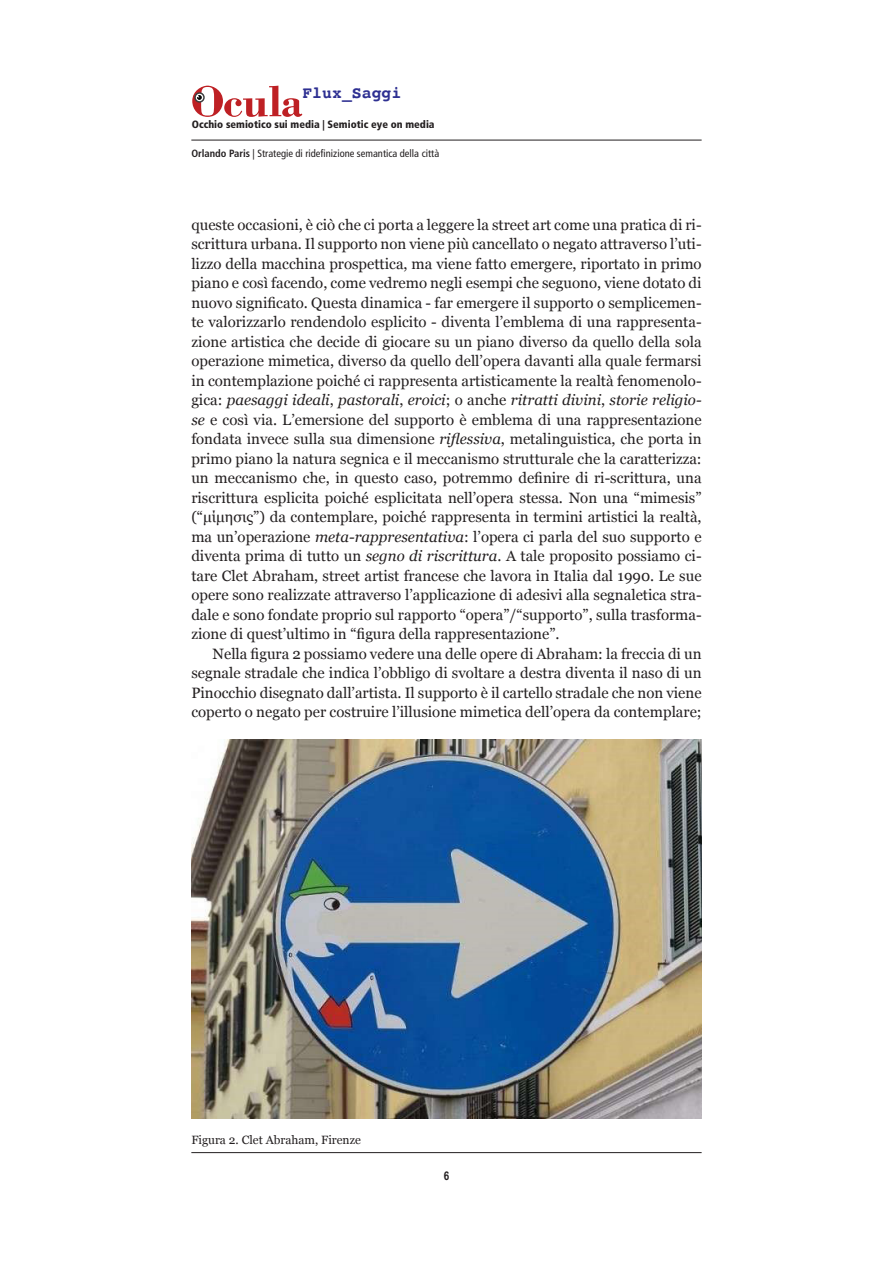
<style>
.page{position:relative;width:893px;height:1263px;background:#fff}
.page>*{position:absolute;margin:0;border:0;box-sizing:border-box;transform-origin:0 0}
.t1{font:700 16.5px "Courier";color:#2e3092}
.OCULA-TXT{font:15px/19.5px "Georgia";color:#231f20;text-align:justify}
.OCULA-Didascalie-fil{font:12px "Georgia";color:#231f20}
.t2{font:700 12px "Arial Narrow";color:#231f20}
.t3{font:condensed 10.5px "Frutiger LT Std";color:#231f20}
.t4{font:900 condensed 10.5px "Frutiger LT Std";color:#231f20}
.s1{font-weight:700}
.s2{font-style:italic}
</style>
<div class="page">
<hr style="left:191px;top:140px;width:511px;height:1px;background:#231f20">
<svg style="left:192px;top:86px;width:110px;height:31px"></svg>
<img style="left:191px;top:740px;width:511px;height:378px">
<hr style="left:191px;top:1152px;width:511px;height:1px;background:#231f20">
<p class="t1" style="left:302px;top:79px;width:101px">Flux_Saggi</p>
<p class="t4" style="left:192px;top:118px;width:244px">Occhio semiotico sui media | Semiotic eye on media</p>
<p class="t3" style="left:191px;top:147px;width:249px"><span class="s1">Orlando Paris</span> | Strategie di ridefinizione semantica della città</p>
<p class="OCULA-TXT" style="left:191px;top:214px;width:512px">queste occasioni, è ciò che ci porta a leggere la street art come una pratica di ri&shy;scrittura urbana. Il supporto non viene più cancellato o negato attraverso l’uti&shy;lizzo della macchina prospettica, ma viene fatto emergere, riportato in primo piano e così facendo, come vedremo negli esempi che seguono, viene dotato di nuovo significato. Questa dinamica - far emergere il supporto o semplicemen&shy;te valorizzarlo rendendolo esplicito - diventa l’emblema di una rappresenta&shy;zione artistica che decide di giocare su un piano diverso da quello della sola operazione mimetica, diverso da quello dell’opera davanti alla quale fermarsi in contemplazione poiché ci rappresenta artisticamente la realtà fenomenolo&shy;gica: <span class="s2">paesaggi ideali</span>, <span class="s2">pastorali</span>, <span class="s2">eroici</span>; o anche <span class="s2">ritratti divini</span>, <span class="s2">storie religio&shy;se</span> e così via. L’emersione del supporto è emblema di una rappresentazione fondata invece sulla sua dimensione <span class="s2">riflessiva</span>, metalinguistica, che porta in primo piano la natura segnica e il meccanismo strutturale che la caratterizza: un meccanismo che, in questo caso, potremmo definire di ri-scrittura, una riscrittura esplicita poiché esplicitata nell’opera stessa. Non una “mimesis” (“μίμησις”) da contemplare, poiché rappresenta in termini artistici la realtà, ma un’operazione <span class="s2">meta-rappresentativa</span>: l’opera ci parla del suo supporto e diventa prima di tutto un <span class="s2">segno di riscrittura</span>. A tale proposito possiamo ci&shy;tare Clet Abraham, street artist francese che lavora in Italia dal 1990. Le sue opere sono realizzate attraverso l’applicazione di adesivi alla segnaletica stra&shy;dale e sono fondate proprio sul rapporto “opera”/“supporto”, sulla trasforma&shy;zione di quest’ultimo in “figura della rappresentazione”.</p>
<p class="OCULA-TXT" style="left:191px;top:643px;width:512px;text-indent:21px">Nella figura 2 possiamo vedere una delle opere di Abraham: la freccia di un segnale stradale che indica l’obbligo di svoltare a destra diventa il naso di un Pinocchio disegnato dall’artista. Il supporto è il cartello stradale che non viene coperto o negato per costruire l’illusione mimetica dell’opera da contemplare;</p>
<p class="OCULA-Didascalie-fil" style="left:191px;top:1131px;width:171px">Figura 2. Clet Abraham, Firenze</p>
<p class="t2" style="left:444px;top:1167px;width:7px">6</p>
</div>
